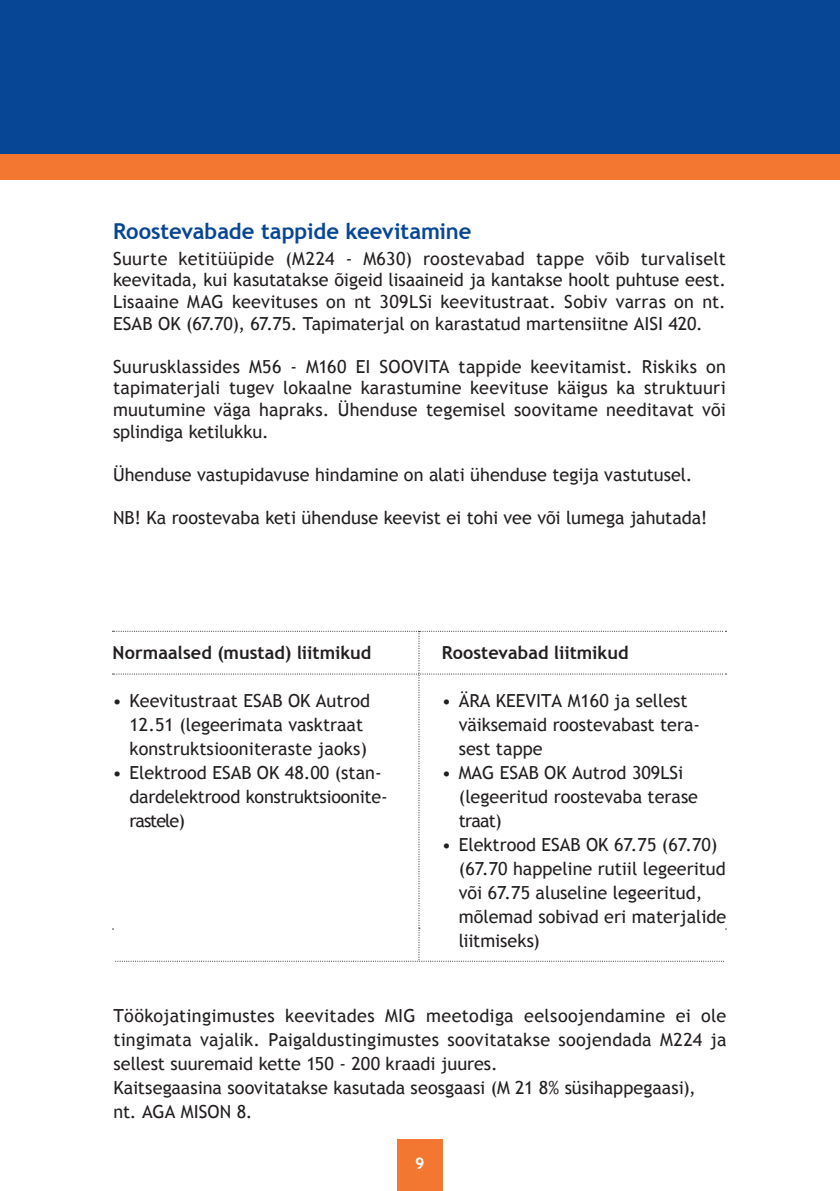
<style>
.page{position:relative;width:840px;height:1191px;background:#fff}
.page>*{position:absolute;margin:0;border:0;box-sizing:border-box;transform-origin:0 0}
.t1{font:700 22px "Trebuchet MS";letter-spacing:-.005em;color:#074694}
.t2{font:18px/24px "Trebuchet MS";color:#231f20}
.t3{font:700 18px "Trebuchet MS";color:#231f20}
.t4{font:700 16px "Trebuchet MS";color:#fff}
</style>
<div class="page">
<div style="left:397px;top:1140px;width:45px;height:51px;background:#f37730"></div>
<div style="left:0;top:0;width:839px;height:167px;background:#074694"></div>
<div style="left:0;top:154px;width:839px;height:25px;background:#f37730"></div>
<svg style="left:112px;top:631px;width:614px;height:330px"></svg>
<p class="t1" style="left:113px;top:218px;width:360px">Roostevabade tappide keevitamine</p>
<p class="t2" style="left:113px;top:248px;width:614px;line-height:21.6px;text-align:justify">Suurte ketitüüpide (M224 - M630) roostevabad tappe võib turvaliselt keevitada, kui kasutatakse õigeid lisaaineid ja kantakse hoolt puhtuse eest.<br>Lisaaine MAG keevituses on nt 309LSi keevitustraat. Sobiv varras on nt.<br>ESAB OK (67.70), 67.75. Tapimaterjal on karastatud martensiitne AISI 420.</p>
<p class="t2" style="left:113px;top:356px;width:614px;line-height:21.6px;text-align:justify">Suurusklassides M56 - M160 EI SOOVITA tappide keevitamist. Riskiks on tapimaterjali tugev lokaalne karastumine keevituse käigus ka struktuuri muutumine väga hapraks. Ühenduse tegemisel soovitame needitavat või splindiga ketilukku.</p>
<p class="t2" style="left:113px;top:463px;width:580px">Ühenduse vastupidavuse hindamine on alati ühenduse tegija vastutusel.</p>
<p class="t2" style="left:113px;top:506px;width:595px">NB! Ka roostevaba keti ühenduse keevist ei tohi vee või lumega jahutada!</p>
<p class="t3" style="left:112px;top:641px;width:260px">Normaalsed (mustad) liitmikud</p>
<p class="t2" style="left:129px;top:689px;width:242px;text-indent:-17px">• Keevitustraat ESAB OK Autrod<br>12.51 (legeerimata vasktraat konstruktsiooniteraste jaoks)</p>
<p class="t2" style="left:129px;top:761px;width:259px;text-indent:-17px">• Elektrood ESAB OK 48.00 (stan&shy;dardelektrood konstruktsioonite&shy;rastele)</p>
<p class="t3" style="left:441px;top:641px;width:188px">Roostevabad liitmikud</p>
<p class="t2" style="left:458px;top:689px;width:243px;text-indent:-17px">• ÄRA KEEVITA M160 ja sellest väiksemaid roostevabast tera&shy;sest tappe</p>
<p class="t2" style="left:458px;top:761px;width:241px;text-indent:-17px">• MAG ESAB OK Autrod 309LSi (legeeritud roostevaba terase traat)</p>
<p class="t2" style="left:458px;top:833px;width:269px;text-indent:-17px">• Elektrood ESAB OK 67.75 (67.70) (67.70 happeline rutiil legeeritud või 67.75 aluseline legeeritud, mõlemad sobivad eri materjalide liitmiseks)</p>
<p class="t2" style="left:113px;top:1004px;width:614px">Töökojatingimustes keevitades MIG meetodiga eelsoojendamine ei ole tingimata vajalik. Paigaldustingimustes soovitatakse soojendada M224 ja sellest suuremaid kette 150 - 200 kraadi juures.<br>Kaitsegaasina soovitatakse kasutada seosgaasi (M 21 8% süsihappegaasi),<br>nt. AGA MISON 8.</p>
<p class="t4" style="left:415px;top:1152px;width:11px">9</p>
</div>
